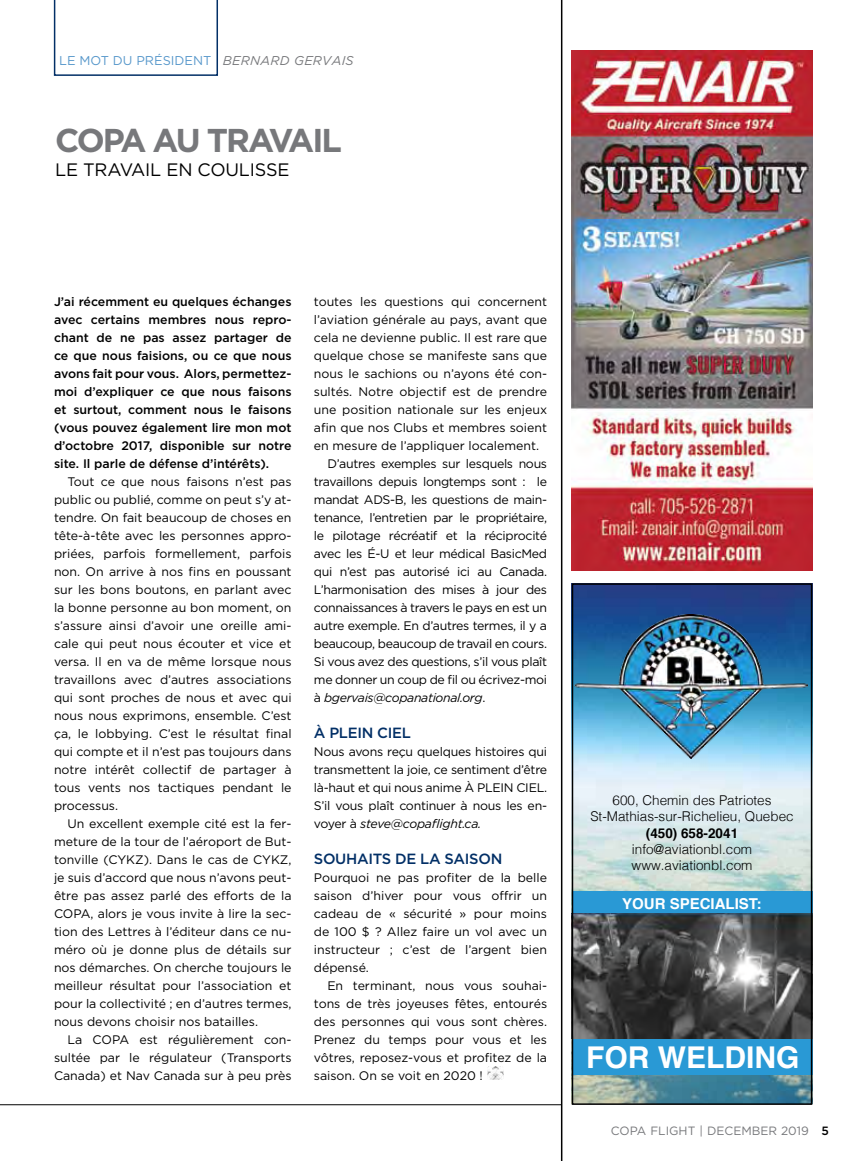
<style>
.page{position:relative;width:864px;height:1161px;background:#fff}
.page>*{position:absolute;margin:0;border:0;box-sizing:border-box;transform-origin:0 0}
.t1{font:700 33px "Gotham";letter-spacing:-.07em;color:#77787b}
.t2{font:700 30px "Helvetica";color:#fff}
.t3{font:18px "Gotham";letter-spacing:-.01em;color:#000}
.t4{font:700 15px "Helvetica";color:#fff}
.t5{font:500 14.85px "Gotham";letter-spacing:-.02em;color:#022f66}
.t6{font:300 13.5px/16.2px "Helvetica";color:#000;text-align:center}
.t7{font:700 13.5px "Helvetica";color:#000}
.t8{font:12.75px "Gotham";color:#5898cb}
.t9{font:12.3px/18px "Gotham";color:#000;text-align:justify}
.t10{font:12.3px "Gotham";letter-spacing:-.025em;color:#000}
.t11{font:500 12.3px/18px "Gotham";color:#000;text-align:justify}
.t12{font:italic 12.3px "Gotham";letter-spacing:-.025em;color:#000}
.t13{font:12px "Gotham";color:#77787b}
.s1{font-style:italic;color:#77787b}
.s2{font-style:normal}
.s3{font-style:italic}
.s4{font-weight:500;color:#000}
</style>
<div class="page">
<hr style="left:0;top:1104px;width:562px;height:1px;background:#000">
<hr style="left:561px;top:0;width:1px;height:1161px;background:#000">
<img style="left:571px;top:51px;width:241px;height:519px">
<svg style="left:54px;top:0;width:164px;height:76px"></svg>
<img style="left:487px;top:1067px;width:17px;height:13px">
<img style="left:575px;top:586px;width:234px;height:516px">
<img style="left:575px;top:614px;width:232px;height:145px">
<div style="left:572px;top:891px;width:240px;height:184px;background:#2999d5"></div>
<img style="left:575px;top:914px;width:234px;height:124px">
<div style="left:572px;top:583px;width:240px;height:522px;border:2px solid #000"></div>
<p class="t8" style="left:59px;top:52px;width:281px">le mot du prÉsident <span class="s1">Bernard Gervais</span></p>
<h1 class="t1" style="left:55px;top:119px;width:288px">COPA AU T RAVAIL</h1>
<h3 class="t3" style="left:55px;top:158px;width:212px">Le travail en coulisse</h3>
<p class="t11" style="left:54px;top:292px;width:239px">J’ai récemment eu quelques échanges avec certains membres nous repro&shy;chant de ne pas assez partager de ce que nous faisions, ou ce que nous avons fait pour vous. Alors, permettez&shy;moi d’expliquer ce que nous faisons et surtout, comment nous le faisons (vous pouvez également lire mon mot d’octobre 2017, disponible sur notre site. Il parle de défense d’intérêts).</p>
<p class="t9" style="left:54px;top:472px;width:239px;text-indent:14px">Tout ce que nous faisons n’est pas public ou publié, comme on peut s’y at&shy;tendre. On fait beaucoup de choses en tête-à-tête avec les personnes appro&shy;priées, parfois formellement, parfois non. On arrive à nos fins en poussant sur les bons boutons, en parlant avec la bonne personne au bon moment, on s’assure ainsi d’avoir une oreille ami&shy;cale qui peut nous écouter et vice et versa. I l en va de même lorsque nous travaillons avec d’autres associations qui sont proches de nous et avec qui nous nous exprimons, ensemble. C’est ça, le lobbying. C’est le résultat final qui compte et il n’est pas toujours dans notre intérêt collectif de partager à tous vents nos tactiques pendant le processus.</p>
<p class="t9" style="left:54px;top:815px;width:239px;text-indent:14px">U n excellent exemple cité est la fer&shy;meture de la tour de l’aéroport de But&shy;tonville (CYKZ). Dans le cas de CYKZ, je suis d’accord que nous n’avons peut&shy;être pas assez parlé des efforts de la COPA</p>
<p class="t9" style="left:91px;top:905px;width:202px">, alors je vous invite à lire la sec-</p>
<p class="t9" style="left:54px;top:923px;width:239px">tion des Lettres à l’éditeur dans ce nu-</p>
<p class="t9" style="left:54px;top:941px;width:239px">méro où je donne plus de détails sur</p>
<p class="t9" style="left:54px;top:959px;width:239px">nos démarches. On cherche toujours le</p>
<p class="t9" style="left:54px;top:977px;width:239px">meilleur résultat pour l’association et</p>
<p class="t9" style="left:54px;top:995px;width:239px">pour la collectivité ; en d’autres termes,</p>
<p class="t9" style="left:54px;top:1013px;width:206px">nous devons choisir nos batailles.</p>
<p class="t9" style="left:68px;top:1031px;width:41px">La COPA</p>
<p class="t9" style="left:54px;top:1031px;width:239px;text-indent:86px">est régulièrement con&shy;sultée par le régulateur (Transports Canada) et Nav Canada sur à peu près</p>
<p class="t9" style="left:314px;top:293px;width:235px">toutes les questions qui concernent</p>
<p class="t9" style="left:314px;top:311px;width:235px">l’aviation générale au pays, avant que</p>
<p class="t9" style="left:314px;top:329px;width:235px">cela ne devienne public. I l est rare que</p>
<p class="t9" style="left:314px;top:347px;width:235px">quelque chose se manifeste sans que</p>
<p class="t9" style="left:314px;top:365px;width:235px">nous le sachions ou n’ayons été con-</p>
<p class="t9" style="left:314px;top:383px;width:235px">sultés. Notre objectif est de prendre</p>
<p class="t9" style="left:314px;top:401px;width:235px">une position nationale sur les enjeux</p>
<p class="t9" style="left:314px;top:419px;width:235px">afin que nos Clubs et membres soient</p>
<p class="t9" style="left:314px;top:437px;width:227px">en mesure de l’appliquer localement.</p>
<p class="t10" style="left:327px;top:456px;width:221px">D’autres exemples sur lesquels nous</p>
<p class="t10" style="left:314px;top:474px;width:235px">travaillons depuis longtemps sont : le</p>
<p class="t10" style="left:314px;top:492px;width:235px">mandat ADS-B, les questions de main-</p>
<p class="t10" style="left:314px;top:510px;width:235px">tenance, l’entretien par le propriétaire,</p>
<p class="t10" style="left:314px;top:528px;width:235px">le pilotage récréatif et la réciprocité</p>
<p class="t10" style="left:314px;top:546px;width:235px">avec les É-U et leur médical BasicMed</p>
<p class="t10" style="left:314px;top:564px;width:235px">qui n’est pas autorisé ici au Canada.</p>
<p class="t10" style="left:314px;top:582px;width:235px">L’harmonisation des mises à jour des</p>
<p class="t10" style="left:314px;top:600px;width:235px">connaissances à travers le pays en est un</p>
<p class="t10" style="left:314px;top:618px;width:235px">autre exemple. En d’autres termes, il y a</p>
<p class="t10" style="left:314px;top:636px;width:235px">beaucoup, beaucoup de travail en cours.</p>
<p class="t10" style="left:314px;top:654px;width:235px">Si vous avez des questions, s’il vous plaît</p>
<p class="t10" style="left:314px;top:672px;width:235px">me donner un coup de fil ou écrivez-moi</p>
<p class="t12" style="left:314px;top:690px;width:173px"><span class="s2">à</span> bgervais@copanational.org<span class="s2">.</span></p>
<p class="t5" style="left:314px;top:723px;width:99px">À PLEIN CIEL</p>
<p class="t9" style="left:314px;top:742px;width:235px">Nous avons reçu quelques histoires qui transmettent la joie, ce sentiment d’être là-haut et qui nous anime À PLEIN CI EL.<br>S’il vous plaît continuer à nous les en&shy;voyer à <span class="s3">steve@copaflight.ca.</span></p>
<p class="t5" style="left:314px;top:849px;width:42px">Souhaits</p>
<p class="t5" style="left:395px;top:849px;width:60px">de la saiso</p>
<p class="t5" style="left:491px;top:849px;width:13px">n</p>
<p class="t9" style="left:314px;top:868px;width:235px">Pourquoi ne pas profiter de la belle saison d’hiver pour vous offrir un cadeau de « sécurité » pour moins de 100 $ ? Allez faire un vol avec un instructeur ; c’est de l’argent bien dépensé.</p>
<p class="t9" style="left:314px;top:976px;width:235px;text-indent:14px">En terminant, nous vous souhai&shy;tons de très joyeuses fêtes, entourés des personnes qui vous sont chères.<br>Prenez du temps pour vous et les vôtres, reposez-vous et profitez de la saison. On se voit en 2020 !</p>
<p class="t6" style="left:590px;top:791px;width:205px">600, Chemin des Patriotes<br>St-Mathias-sur-Richelieu, Quebec</p>
<p class="t7" style="left:646px;top:822px;width:94px">(450) 658-2041</p>
<p class="t6" style="left:632px;top:840px;width:122px;text-align:left">info@aviationbl.com www.aviationbl.com</p>
<p class="t4" style="left:622px;top:892px;width:141px">YOUR SPECIALIST:</p>
<h2 class="t2" style="left:586px;top:1033px;width:215px">FOR WELDING</h2>
<p class="t13" style="left:611px;top:1123px;width:106px">copa flight | december</p>
<p class="t13" style="left:781px;top:1123px;width:49px">2019 <span class="s4">5</span></p>
</div>
